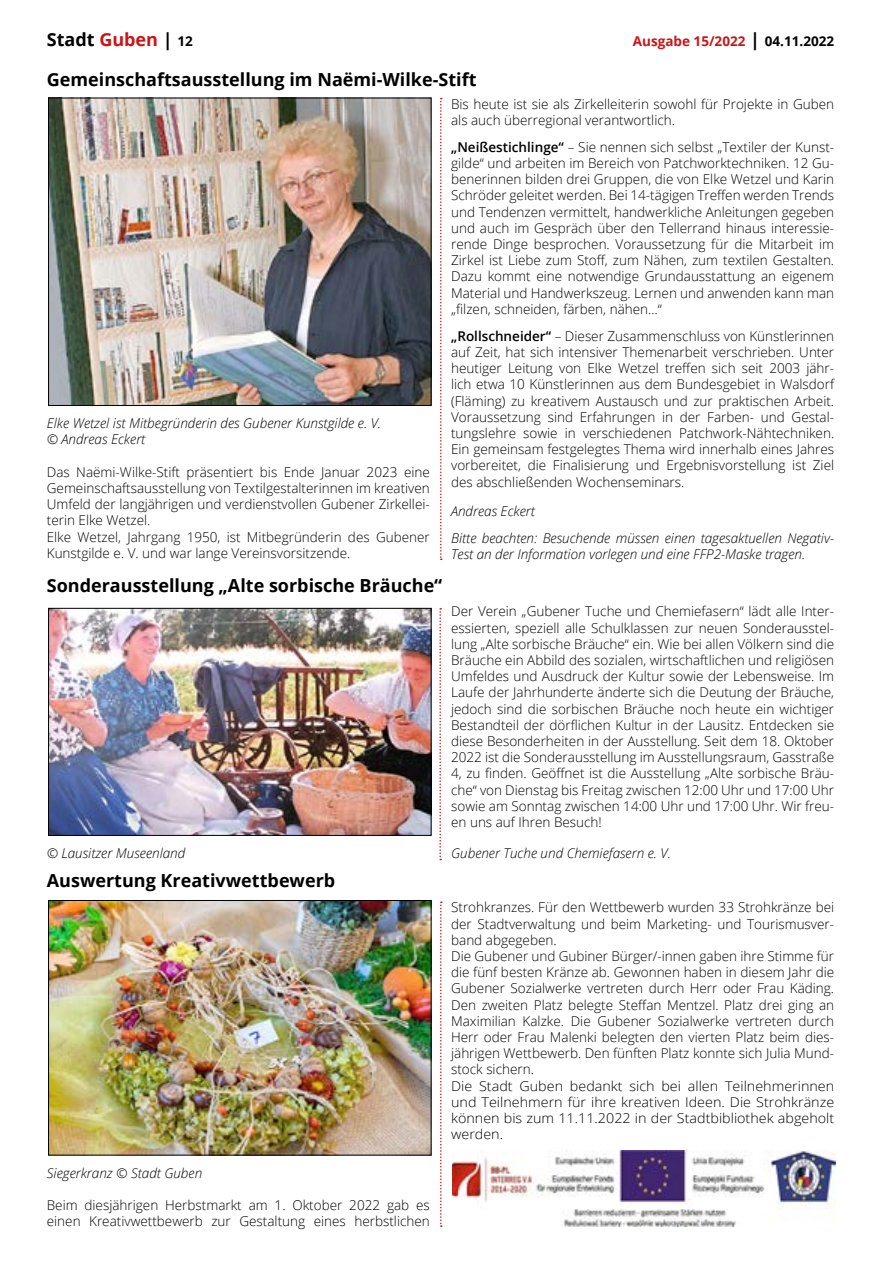
<style>
.page{position:relative;width:881px;height:1263px;background:#fff}
.page>*{position:absolute;margin:0;border:0;box-sizing:border-box;transform-origin:0 0}
.t1{font:700 18px "Open Sans";color:#000}
.t2{font:300 13.5px/16.2px "Open Sans";color:#000}
.t3{font:italic 300 13.5px/16.2px "Open Sans";color:#000}
.t4{font:700 13.5px "Open Sans";color:#cd1316}
.s1{color:#cd1316}
.s2{font-size:13.5px}
.s3{font-size:18px;color:#000}
.s4{color:#000}
.s5{font-weight:600}
</style>
<div class="page">
<svg style="left:440px;top:98px;width:1px;height:462px"></svg>
<img style="left:50px;top:100px;width:379px;height:304px">
<div style="left:48px;top:98px;width:383px;height:308px;border:1px solid #000"></div>
<img style="left:50px;top:610px;width:379px;height:224px">
<div style="left:48px;top:608px;width:383px;height:228px;border:1px solid #000"></div>
<svg style="left:439px;top:608px;width:2px;height:252px"></svg>
<img style="left:50px;top:902px;width:379px;height:251px">
<div style="left:48px;top:900px;width:383px;height:255px;border:1px solid #000"></div>
<img style="left:452px;top:1150px;width:383px;height:77px">
<svg style="left:440px;top:901px;width:1px;height:326px"></svg>
<h1 class="t1" style="left:47px;top:27px;width:147px">Stadt <span class="s1">Guben</span> | <span class="s2">12</span></h1>
<p class="t4" style="left:632px;top:32px;width:203px">Ausgabe 15/2022 <span class="s3">|</span> <span class="s4">04.11.2022</span></p>
<h1 class="t1" style="left:47px;top:67px;width:431px">Gemeinschaftsausstellung im Naëmi-Wilke-Stift</h1>
<p class="t3" style="left:47px;top:415px;width:335px">Elke Wetzel ist Mitbegründerin des Gubener Kunstgilde e. V. © Andreas Eckert</p>
<p class="t2" style="left:47px;top:463px;width:384px">Das Naëmi-Wilke-Stift präsentiert bis Ende Januar 2023 eine Gemeinschaftsausstellung von Textilgestalterinnen im kreativen Umfeld der langjährigen und verdienstvollen Gubener Zirkellei&shy;terin Elke Wetzel.<br>Elke Wetzel, Jahrgang 1950, ist Mitbegründerin des Gubener Kunstgilde e. V. und war lange Vereinsvorsitzende.</p>
<h1 class="t1" style="left:47px;top:573px;width:397px">Sonderausstellung „Alte sorbische Bräuche“</h1>
<p class="t3" style="left:47px;top:845px;width:140px">© Lausitzer Museenland</p>
<h1 class="t1" style="left:47px;top:867px;width:290px">Auswertung Kreativwettbewerb</h1>
<p class="t2" style="left:451px;top:95px;width:384px">Bis heute ist sie als Zirkelleiterin sowohl für Projekte in Guben als auch überregional verantwortlich.</p>
<p class="t2" style="left:451px;top:138px;width:384px;text-align:justify"><span class="s5">„Neißestichlinge“</span> – Sie nennen sich selbst „Textiler der Kunst&shy;gilde“ und arbeiten im Bereich von Patchworktechniken. 12 Gu&shy;benerinnen bilden drei Gruppen, die von Elke Wetzel und Karin Schröder geleitet werden. Bei 14-tägigen Treffen werden Trends und Tendenzen vermittelt, handwerkliche Anleitungen gegeben und auch im Gespräch über den Tellerrand hinaus interessie&shy;rende Dinge besprochen. Voraussetzung für die Mitarbeit im Zirkel ist Liebe zum Stoff, zum Nähen, zum textilen Gestalten.<br>Dazu kommt eine notwendige Grundausstattung an eigenem Material und Handwerkszeug. Lernen und anwenden kann man „filzen, schneiden, färben, nähen…“</p>
<p class="t2" style="left:451px;top:327px;width:384px;text-align:justify"><span class="s5">„Rollschneider“</span> – Dieser Zusammenschluss von Künstlerinnen auf Zeit, hat sich intensiver Themenarbeit verschrieben. Unter heutiger Leitung von Elke Wetzel treffen sich seit 2003 jähr&shy;lich etwa 10 Künstlerinnen aus dem Bundesgebiet in Walsdorf (Fläming) zu kreativem Austausch und zur praktischen Arbeit.<br>Voraussetzung sind Erfahrungen in der Farben- und Gestal&shy;tungslehre sowie in verschiedenen Patchwork-Nähtechniken.<br>Ein gemeinsam festgelegtes Thema wird innerhalb eines Jahres vorbereitet, die Finalisierung und Ergebnisvorstellung ist Ziel des abschließenden Wochenseminars.</p>
<p class="t3" style="left:451px;top:497px;width:384px;line-height:27px">Andreas Eckert<br>Bitte beachten: Besuchende müssen einen tagesaktuellen Negativ-</p>
<p class="t3" style="left:451px;top:546px;width:355px">Test an der Information vorlegen und eine FFP2-Maske tragen.</p>
<p class="t2" style="left:451px;top:603px;width:384px;text-align:justify">Der Verein „Gubener Tuche und Chemiefasern“ lädt alle Inter&shy;essierten, speziell alle Schulklassen zur neuen Sonderausstel&shy;lung „Alte sorbische Bräuche“ ein. Wie bei allen Völkern sind die Bräuche ein Abbild des sozialen, wirtschaftlichen und religiösen Umfeldes und Ausdruck der Kultur sowie der Lebensweise. Im Laufe der Jahrhunderte änderte sich die Deutung der Bräuche, jedoch sind die sorbischen Bräuche noch heute ein wichtiger Bestandteil der dörflichen Kultur in der Lausitz. Entdecken sie diese Besonderheiten in der Ausstellung. Seit dem 18. Oktober 2022 ist die Sonderausstellung im Ausstellungsraum, Gasstraße 4, zu finden. Geöffnet ist die Ausstellung „Alte sorbische Bräu&shy;che“ von Dienstag bis Freitag zwischen 12:00 Uhr und 17:00 Uhr sowie am Sonntag zwischen 14:00 Uhr und 17:00 Uhr. Wir freu&shy;en uns auf Ihren Besuch!</p>
<p class="t3" style="left:451px;top:845px;width:221px">Gubener Tuche und Chemiefasern e. V.</p>
<p class="t2" style="left:451px;top:899px;width:384px">Strohkranzes. Für den Wettbewerb wurden 33 Strohkränze bei der Stadtverwaltung und beim Marketing- und Tourismusver&shy;band abgegeben.<br>Die Gubener und Gubiner Bürger/-innen gaben ihre Stimme für die fünf besten Kränze ab. Gewonnen haben in diesem Jahr die Gubener Sozialwerke vertreten durch Herr oder Frau Käding.<br>Den zweiten Platz belegte Steffan Mentzel. Platz drei ging an Maximilian Kalzke. Die Gubener Sozialwerke vertreten durch Herr oder Frau Malenki belegten den vierten Platz beim dies&shy;jährigen Wettbewerb. Den fünften Platz konnte sich Julia Mund&shy;stock sichern.<br>Die Stadt Guben bedankt sich bei allen Teilnehmerinnen und Teilnehmern für ihre kreativen Ideen. Die Strohkränze können bis zum 11.11.2022 in der Stadtbibliothek abgeholt werden.</p>
<p class="t3" style="left:47px;top:1164px;width:157px">Siegerkranz © Stadt Guben</p>
<p class="t2" style="left:47px;top:1197px;width:384px">Beim diesjährigen Herbstmarkt am 1. Oktober 2022 gab es einen Kreativwettbewerb zur Gestaltung eines herbstlichen</p>
</div>
